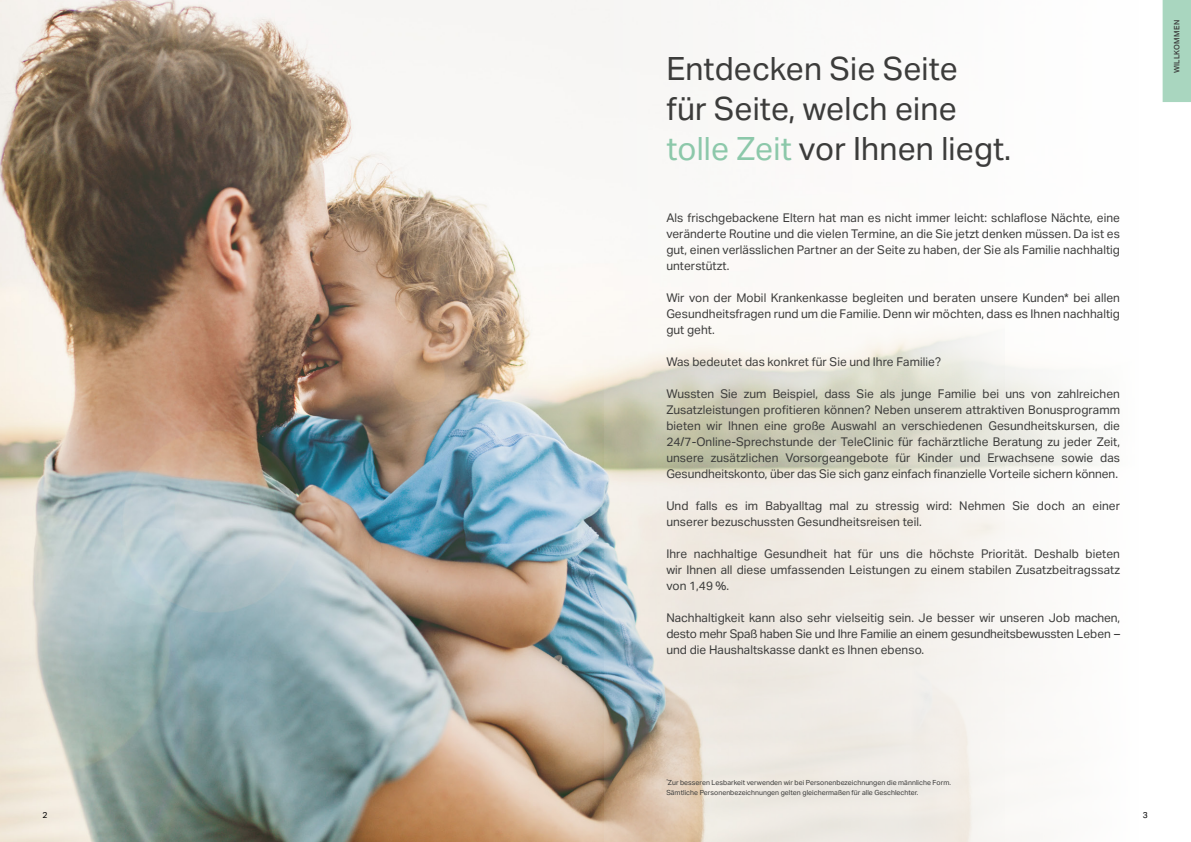
<style>
.page{position:relative;width:1191px;height:842px;background:#fff}
.page>*{position:absolute;margin:0;border:0;box-sizing:border-box;transform-origin:0 0}
.t1{font:32px/40px "Aktiv Grotesk";color:#3c3c3b}
.t2{font:12px/16px "Aktiv Grotesk";color:#3c3c3b;text-align:justify}
.t3{font:8.5px "Aktiv Grotesk";color:#000}
.t4{font:500 7.5px "Aktiv Grotesk";letter-spacing:.04em;color:#3c3c3b}
.t5{font:7px/9.9px "Aktiv Grotesk";color:#3c3c3b}
.s1{color:#8cc8aa}
</style>
<div class="page">
<img style="left:0;top:0;width:604px;height:842px">
<svg style="left:604px;top:0;width:497px;height:842px;fill:#f8f6f4"></svg>
<div style="left:1162px;top:0;width:29px;height:102px;background:#a9d6bf"></div>
<h1 class="t1" style="left:666px;top:49px;width:346px">Entdecken Sie Seite<br>für Seite, welch eine <span class="s1">tolle Zeit</span> vor Ihnen liegt.</h1>
<p class="t2" style="left:666px;top:210px;width:455px">Als frischgebackene Eltern hat man es nicht immer leicht: schlaflose Nächte, eine veränderte Routine und die vielen Termine, an die Sie jetzt denken müssen. Da ist es gut, einen verlässlichen Partner an der Seite zu haben, der Sie als Familie nachhaltig unterstützt.</p>
<p class="t2" style="left:666px;top:290px;width:455px">Wir von der Mobil Krankenkasse begleiten und beraten unsere Kunden* bei allen Gesundheitsfragen rund um die Familie. Denn wir möchten, dass es Ihnen nachhaltig gut geht.</p>
<p class="t2" style="left:666px;top:354px;width:276px">Was bedeutet das konkret für Sie und Ihre Familie?</p>
<p class="t2" style="left:666px;top:386px;width:455px">Wussten Sie zum Beispiel, dass Sie als junge Familie bei uns von zahlreichen Zusatzleistungen profitieren können? Neben unserem attraktiven Bonusprogramm bieten wir Ihnen eine große Auswahl an verschiedenen Gesundheitskursen, die 24/7-Online-Sprechstunde der TeleClinic für fachärztliche Beratung zu jeder Zeit, unsere zusätzlichen Vorsorgeangebote für Kinder und Erwachsene sowie das Gesundheitskonto, über das Sie sich ganz einfach finanzielle Vorteile sichern können.</p>
<p class="t2" style="left:666px;top:498px;width:455px">Und falls es im Babyalltag mal zu stressig wird: Nehmen Sie doch an einer unserer bezuschussten Gesundheitsreisen teil.</p>
<p class="t2" style="left:666px;top:546px;width:455px">Ihre nachhaltige Gesundheit hat für uns die höchste Priorität. Deshalb bieten wir Ihnen all diese umfassenden Leistungen zu einem stabilen Zusatzbeitragssatz von 1,49 %.</p>
<p class="t2" style="left:666px;top:610px;width:455px">Nachhaltigkeit kann also sehr vielseitig sein. Je besser wir unseren Job machen, desto mehr Spaß haben Sie und Ihre Familie an einem gesundheitsbewussten Leben – und die Haushaltskasse dankt es Ihnen ebenso.</p>
<p class="t4" style="left:1172px;top:73px;width:55px;rotate:-90deg">WILLKOMMEN</p>
<p class="t5" style="left:666px;top:777px;width:286px"><sup>*</sup>Zur besseren Lesbarkeit verwenden wir bei Personenbezeichnungen die männliche Form.<br>Sämtliche Personenbezeichnungen gelten gleichermaßen für alle Geschlechter.</p>
<p class="t3" style="left:43px;top:810px;width:7px">2</p>
<p class="t3" style="left:1143px;top:810px;width:7px">3</p>
</div>
